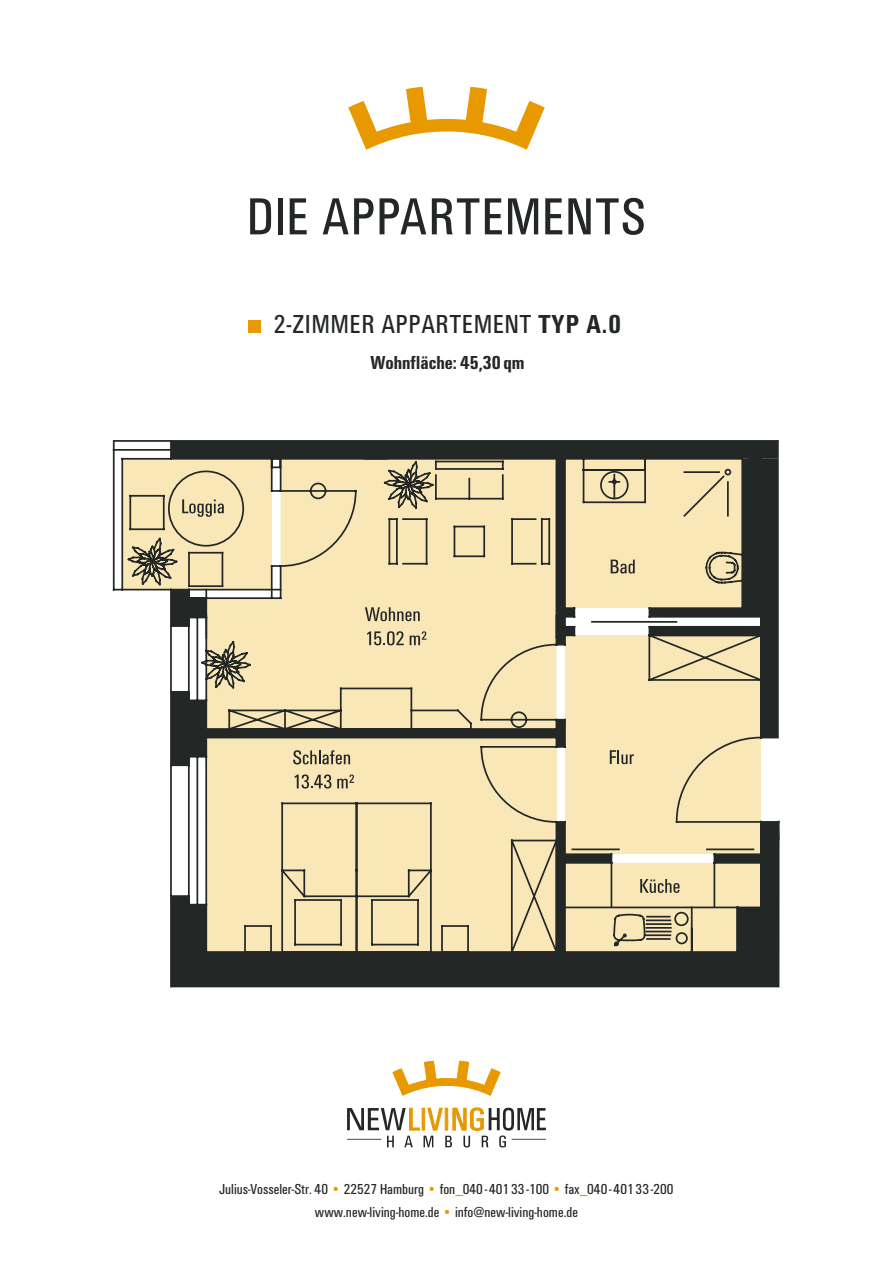
<style>
.page{position:relative;width:893px;height:1263px;background:#fff}
.page>*{position:absolute;margin:0;border:0;box-sizing:border-box;transform-origin:0 0}
.t1{font:condensed 54px "Unitus T";letter-spacing:.035em;color:#232725}
.t2{font:condensed 27px "Unitus T";letter-spacing:.04em;color:#232725}
.t3{font:700 condensed 19.5px "Unitus T";color:#232725}
.t4{font:condensed 15px/22.5px "Unitus T";color:#232725;text-align:center}
.s1{font-weight:700}
.s2{color:#e89900}
</style>
<div class="page">
<svg style="left:348px;top:87px;width:197px;height:63px"></svg>
<div style="left:248px;top:320px;width:12px;height:13px;background:#e89900"></div>
<div style="left:172px;top:954px;width:607px;height:33px;background:#232725"></div>
<hr style="left:170px;top:896px;width:2px;height:91px;background:#232725">
<svg style="left:112px;top:440px;width:668px;height:514px"></svg>
<svg style="left:126px;top:465px;width:613px;height:444px;background:#e4d5b0"></svg>
<svg style="left:129px;top:457px;width:429px;height:274px;background:#e2d3ad"></svg>
<svg style="left:393px;top:1061px;width:107px;height:35px"></svg>
<svg style="left:347px;top:1107px;width:199px;height:40px"></svg>
<h1 class="t1" style="left:247px;top:185px;width:400px">DIE APPARTEMENTS</h1>
<h2 class="t2" style="left:274px;top:308px;width:349px">2-ZIMMER APPARTEMENT <span class="s1">TYP A.0</span></h2>
<h3 class="t3" style="left:370px;top:351px;width:156px">Wohnfläche: 45,30 qm</h3>
<p class="t4" style="left:219px;top:1178px;width:456px">Julius-Vosseler-Str. 40 <span class="s2">•</span> 22527 Hamburg <span class="s2">•</span> fon<span class="s2">_</span>040 - 401 33 -100 <span class="s2">•</span> fax<span class="s2">_</span>040 - 401 33 -200 www.new-living-home.de <span class="s2">•</span> info@new-living-home.de</p>
</div>
